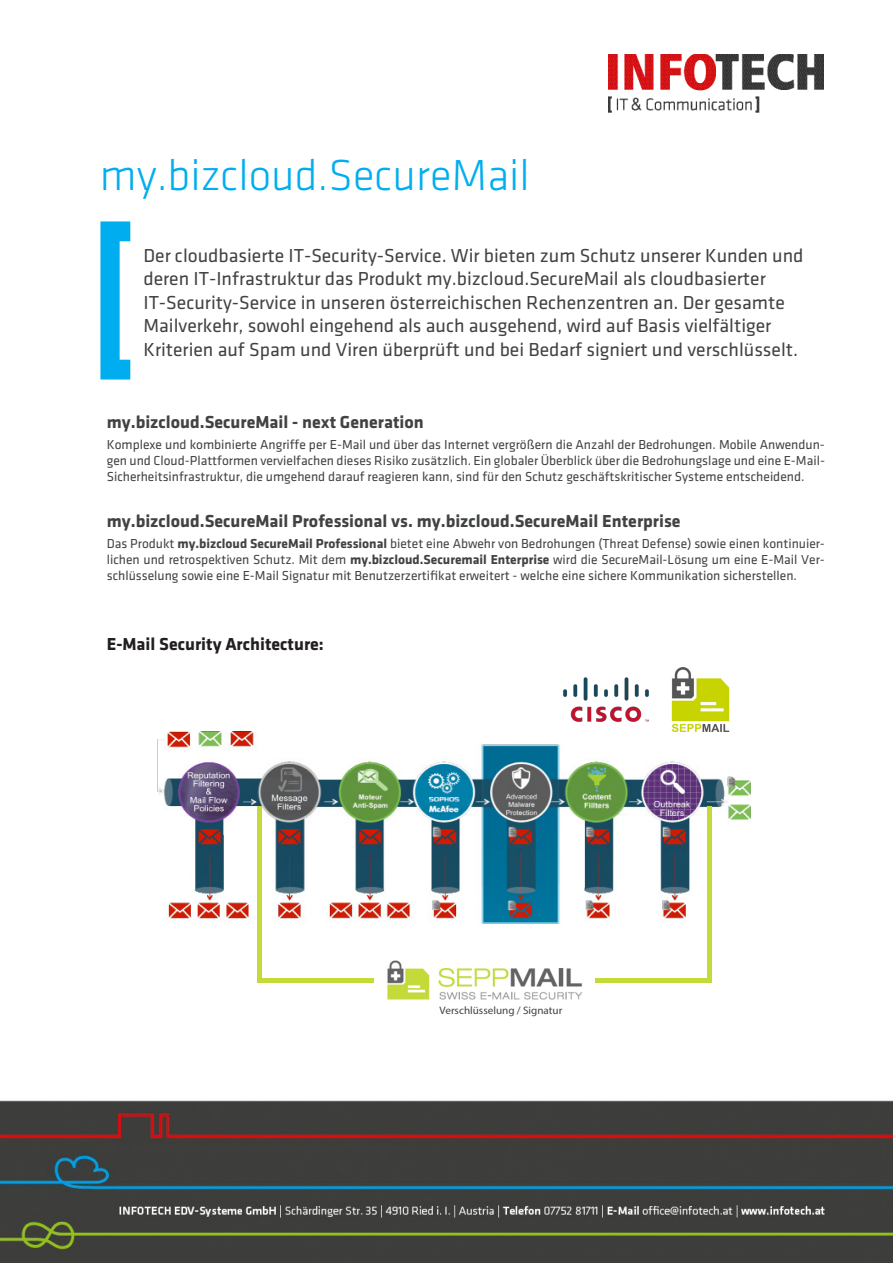
<style>
.page{position:relative;width:893px;height:1263px;background:#fff}
.page>*{position:absolute;margin:0;border:0;box-sizing:border-box;transform-origin:0 0}
.t1{font:300 45px "Klavika";color:#00aeef}
.t2{font:19.5px/23.4px "Klavika Regular TF";color:#414243}
.t3{font:700 18px "Klavika";color:#414243}
.t4{font:700 18px "Klavika";color:#231f20}
.t5{font:13.5px/16.2px "Klavika Regular TF";color:#414243;text-align:justify}
.t6{font:10.8px "Myriad Pro";color:#414243}
.s1{font-family:"Klavika";font-weight:700}
</style>
<div class="page">
<img style="left:608px;top:54px;width:215px;height:59px">
<img style="left:0;top:1100px;width:893px;height:163px">
<svg style="left:100px;top:221px;width:30px;height:158px"></svg>
<img style="left:157px;top:732px;width:593px;height:192px">
<img style="left:387px;top:960px;width:196px;height:40px">
<hr style="left:258px;top:807px;width:4px;height:175px;background:#c4da39">
<hr style="left:708px;top:806px;width:4px;height:176px;background:#c4da39">
<hr style="left:258px;top:978px;width:116px;height:4px;background:#c4da39">
<hr style="left:595px;top:979px;width:117px;height:4px;background:#c4da39">
<img style="left:671px;top:667px;width:59px;height:64px">
<img style="left:563px;top:677px;width:86px;height:45px">
<p class="t1" style="left:100px;top:151px;width:431px">my.bizcloud.SecureMail</p>
<p class="t2" style="left:143px;top:244px;width:662px">Der cloudbasierte IT-Security-Service. Wir bieten zum Schutz unserer Kunden und deren IT-Infrastruktur das Produkt my.bizcloud.SecureMail als cloudbasierter IT-Security-Service in unseren österreichischen Rechenzentren an. Der gesamte Mailverkehr, sowohl eingehend als auch ausgehend, wird auf Basis vielfältiger Kriterien auf Spam und Viren überprüft und bei Bedarf signiert und verschlüsselt.</p>
<p class="t3" style="left:107px;top:412px;width:319px">my.bizcloud.SecureMail - next Generation</p>
<p class="t5" style="left:107px;top:436px;width:720px">Komplexe und kombinierte Angriffe per E-Mail und über das Internet vergrößern die Anzahl der Bedrohungen. Mobile Anwendun&shy;gen und Cloud-Plattformen vervielfachen dieses Risiko zusätzlich. Ein globaler Überblick über die Bedrohungslage und eine E-Mail-Sicherheitsinfrastruktur, die umgehend darauf reagieren kann, sind für den Schutz geschäftskritischer Systeme entscheidend.</p>
<p class="t3" style="left:107px;top:511px;width:575px">my.bizcloud.SecureMail Professional vs. my.bizcloud.SecureMail Enterprise</p>
<p class="t5" style="left:107px;top:535px;width:720px">Das Produkt <span class="s1">my.bizcloud SecureMail Professional</span> bietet eine Abwehr von Bedrohungen (Threat Defense) sowie einen kontinuier&shy;lichen und retrospektiven Schutz. Mit dem <span class="s1">my.bizcloud.Securemail Enterprise</span> wird die SecureMail-Lösung um eine E-Mail Ver&shy;schlüsselung sowie eine E-Mail Signatur mit Benutzerzertifikat erweitert - welche eine sichere Kommunikation sicherstellen.</p>
<p class="t4" style="left:107px;top:634px;width:219px">E-Mail Security Architecture:</p>
<p class="t6" style="left:440px;top:1003px;width:124px">Verschlüsselung / Signatur</p>
</div>
